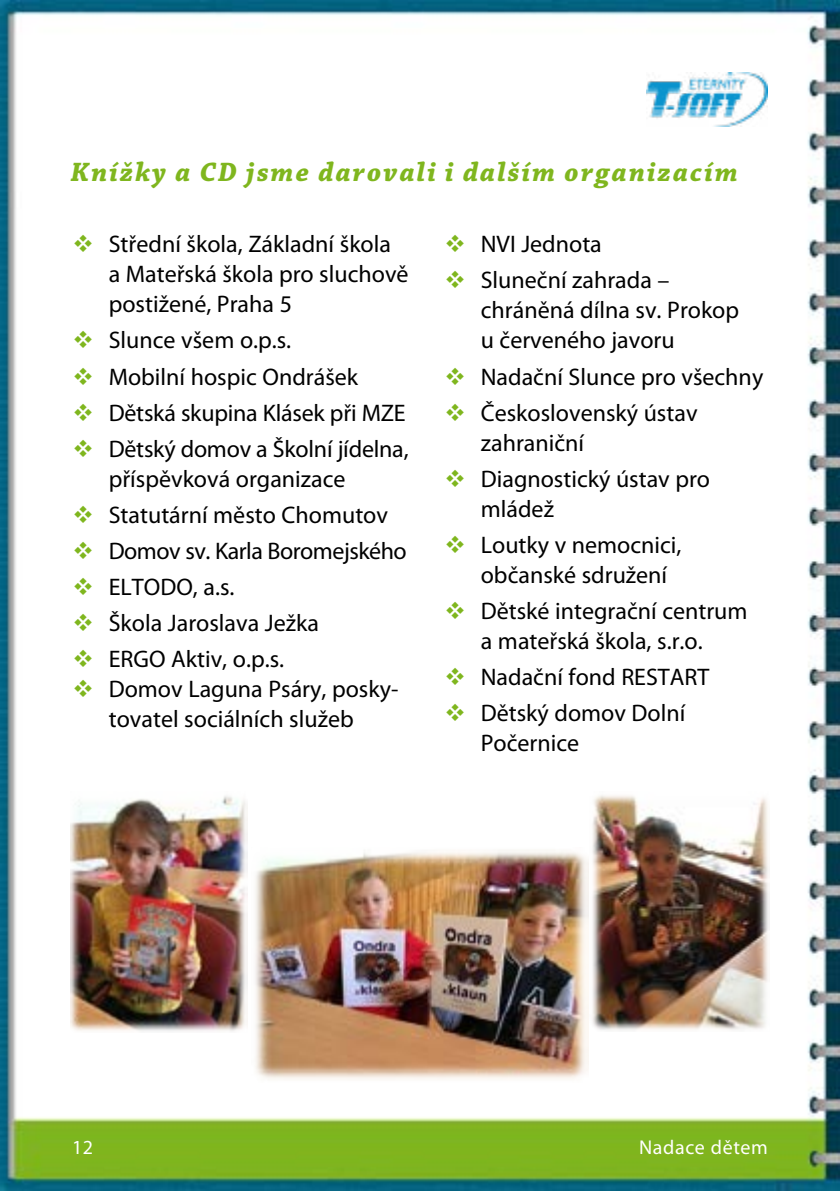
<style>
.page{position:relative;width:840px;height:1191px;background:#fff}
.page>*{position:absolute;margin:0;border:0;box-sizing:border-box;transform-origin:0 0}
.t1{font:italic 700 28px "Chaparral Pro";letter-spacing:.075em;color:#7fb61e}
.t2{font:24px/30px "Myriad Pro";color:#000}
.t3{font:24px "Myriad Pro";letter-spacing:-.02em;color:#000}
.t4{font:20px "Myriad Pro";letter-spacing:.03em;color:#fff}
.s1{color:#7fb61e}
</style>
<div class="page">
<img style="left:0;top:0;width:839px;height:1191px">
<img style="left:646px;top:72px;width:121px;height:54px">
<img style="left:252px;top:847px;width:335px;height:235px">
<img style="left:71px;top:792px;width:176px;height:240px">
<img style="left:589px;top:792px;width:179px;height:239px">
<p class="t1" style="left:71px;top:155px;width:668px">Knížky a CD jsme darovali i dalším organizacím</p>
<p class="t2" style="left:109px;top:229px;width:301px;text-indent:-36px"><span class="s1">❖</span> Střední škola, Základní škola a Mateřská škola pro sluchově postižené, Praha 5</p>
<p class="t2" style="left:72px;top:325px;width:220px"><span class="s1">❖</span> Slunce všem o.p.s.</p>
<p class="t2" style="left:72px;top:361px;width:287px"><span class="s1">❖</span> Mobilní hospic Ondrášek</p>
<p class="t2" style="left:72px;top:397px;width:334px"><span class="s1">❖</span> Dětská skupina Klásek při MZE</p>
<p class="t2" style="left:109px;top:433px;width:301px;text-indent:-36px"><span class="s1">❖</span> Dětský domov a Školní jídelna, příspěvková organizace</p>
<p class="t2" style="left:72px;top:499px;width:317px"><span class="s1">❖</span> Statutární město Chomutov</p>
<p class="t3" style="left:72px;top:536px;width:336px"><span class="s1">❖</span> Domov sv. Karla Boromejského</p>
<p class="t2" style="left:72px;top:571px;width:164px"><span class="s1">❖</span> ELTODO, a.s.</p>
<p class="t2" style="left:72px;top:607px;width:248px"><span class="s1">❖</span> Škola Jaroslava Ježka</p>
<p class="t2" style="left:72px;top:643px;width:213px"><span class="s1">❖</span> ERGO Aktiv, o.p.s.</p>
<p class="t2" style="left:72px;top:673px;width:327px;text-align:center"><span class="s1">❖</span> Domov Laguna Psáry, posky&shy;tovatel sociálních služeb</p>
<p class="t2" style="left:444px;top:229px;width:159px"><span class="s1">❖</span> NVI Jednota</p>
<p class="t2" style="left:480px;top:265px;width:260px;text-indent:-36px"><span class="s1">❖</span> Sluneční zahrada – chráněná dílna sv. Prokop u červeného javoru</p>
<p class="t2" style="left:444px;top:361px;width:320px"><span class="s1">❖</span> Nadační Slunce pro všechny</p>
<p class="t2" style="left:480px;top:397px;width:218px;text-indent:-36px"><span class="s1">❖</span> Československý ústav zahraniční</p>
<p class="t2" style="left:480px;top:463px;width:231px;text-indent:-36px"><span class="s1">❖</span> Diagnostický ústav pro mládež</p>
<p class="t2" style="left:480px;top:529px;width:202px;text-indent:-36px"><span class="s1">❖</span> Loutky v nemocnici, občanské sdružení</p>
<p class="t2" style="left:444px;top:595px;width:304px;text-align:center"><span class="s1">❖</span> Dětské integrační centrum a mateřská škola, s.r.o.</p>
<p class="t2" style="left:444px;top:661px;width:266px"><span class="s1">❖</span> Nadační fond RESTART</p>
<p class="t2" style="left:480px;top:697px;width:206px;text-indent:-36px"><span class="s1">❖</span> Dětský domov Dolní<br>Počernice</p>
<p class="t4" style="left:72px;top:1134px;width:23px">12</p>
<p class="t4" style="left:638px;top:1134px;width:130px">Nadace dětem</p>
</div>
